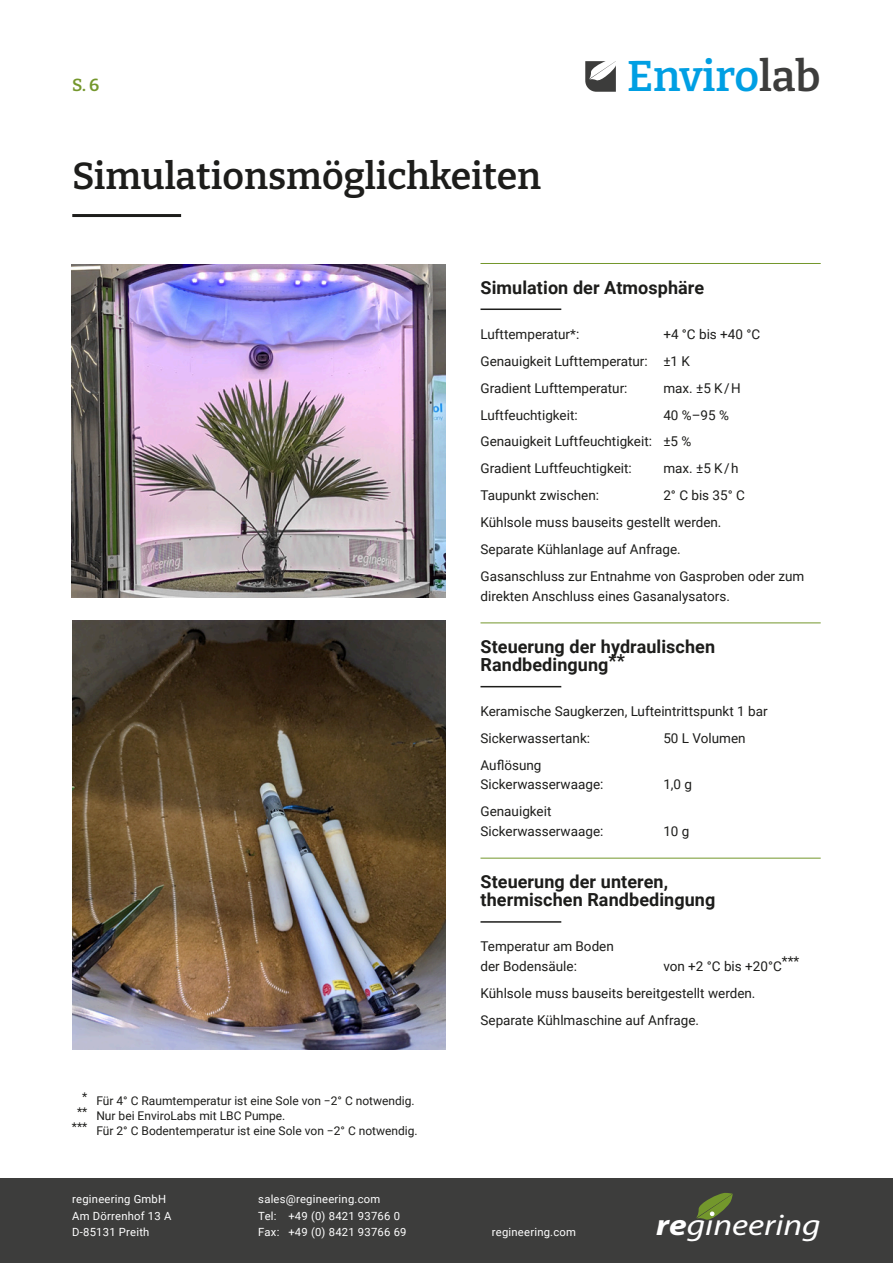
<style>
.page{position:relative;width:893px;height:1263px;background:#fff}
.page>*{position:absolute;margin:0;border:0;box-sizing:border-box;transform-origin:0 0}
.t1{font:600 42.9px "Bitter";letter-spacing:-.005em;color:#009fe3}
.t2{font:600 37.5px "Bitter";color:#1d1d1b}
.t3{font:italic 30.15px "Myriad Pro";color:#fff;scale:1.17 1}
.t4{font:700 18px/18px "Roboto";letter-spacing:.005em;color:#1d1d1b}
.t5{font:600 17.4px "Bitter";color:#74972c}
.t6{font:13.5px/27px "Roboto";color:#1d1d1b}
.t7{font:12px "Roboto";color:#1d1d1b}
.t8{font:11.25px/16.5px "Roboto";letter-spacing:.02em;color:#fff}
.s1{color:#3d3d3c}
.s2{font-weight:700}
</style>
<div class="page">
<div style="left:0;top:1178px;width:893px;height:85px;background:#3d3d3c"></div>
<svg style="left:585px;top:61px;width:31px;height:31px"></svg>
<svg style="left:696px;top:1193px;width:37px;height:27px"></svg>
<hr style="left:72px;top:214px;width:109px;height:3px;background:#1d1d1b">
<hr style="left:480px;top:263px;width:341px;height:1px;background:#74972c">
<hr style="left:480px;top:308px;width:81px;height:2px;background:#1d1d1b">
<hr style="left:480px;top:622px;width:341px;height:1px;background:#74972c">
<hr style="left:480px;top:686px;width:81px;height:1px;background:#1d1d1b">
<hr style="left:480px;top:858px;width:341px;height:1px;background:#74972c">
<hr style="left:480px;top:921px;width:81px;height:2px;background:#1d1d1b">
<img style="left:71px;top:264px;width:374px;height:333px">
<img style="left:72px;top:621px;width:373px;height:428px">
<p class="t5" style="left:72px;top:74px;width:29px">S. 6</p>
<h2 class="t2" style="left:72px;top:152px;width:470px">Simulationsmöglichkeiten</h2>
<h1 class="t1" style="left:627px;top:49px;width:195px">Enviro<span class="s1">lab</span></h1>
<h3 class="t4" style="left:480px;top:278px;width:225px">Simulation der Atmosphäre</h3>
<p class="t6" style="left:480px;top:320px;width:100px">Lufttemperatur*:</p>
<p class="t6" style="left:480px;top:320px;width:281px;text-indent:183px">+4 °C bis +40 °C<br>Genauigkeit Lufttemperatur: ±1 K<br>Gradient Lufttemperatur:</p>
<p class="t6" style="left:663px;top:374px;width:79px">max. ±5 K / H</p>
<p class="t6" style="left:480px;top:401px;width:99px">Luftfeuchtigkeit:</p>
<p class="t6" style="left:480px;top:401px;width:250px;text-indent:183px">40 %–95 %<br>Genauigkeit Luftfeuchtigkeit: ±5 %<br>Gradient Luftfeuchtigkeit:</p>
<p class="t6" style="left:663px;top:455px;width:77px">max. ±5 K / h</p>
<p class="t6" style="left:480px;top:481px;width:120px">Taupunkt zwischen:</p>
<p class="t6" style="left:480px;top:481px;width:325px;text-indent:183px">2° C bis 35° C<br>Kühlsole muss bauseits gestellt werden.<br>Separate Kühlanlage auf Anfrage.<br>Gasanschluss zur Entnahme von Gasproben oder zum</p>
<p class="t6" style="left:480px;top:582px;width:251px">direkten Anschluss eines Gasanalysators.</p>
<h3 class="t4" style="left:480px;top:637px;width:236px">Steuerung der hydraulischen<br>Randbedingung**</h3>
<p class="t6" style="left:480px;top:697px;width:289px">Keramische Saugkerzen, Lufteintrittspunkt 1 bar<br>Sickerwassertank:</p>
<p class="t6" style="left:663px;top:724px;width:84px">50 L Volumen</p>
<p class="t6" style="left:480px;top:755px;width:124px;line-height:19.5px">Auflösung<br>Sickerwasserwaage:</p>
<p class="t6" style="left:663px;top:771px;width:30px">1,0 g</p>
<p class="t7" style="left:82px;top:1093px;width:334px">* Für 4° C Raumtemperatur ist eine Sole von −2° C notwendig.</p>
<p class="t7" style="left:77px;top:1108px;width:210px">** Nur bei EnviroLabs mit LBC Pumpe.</p>
<p class="t7" style="left:72px;top:1123px;width:347px">*** Für 2° C Bodentemperatur ist eine Sole von −2° C notwendig.</p>
<p class="t8" style="left:72px;top:1190px;width:101px">regineering GmbH<br>Am Dörrenhof 13 A<br>D-85131 Preith</p>
<p class="t8" style="left:258px;top:1190px;width:150px">sales@regineering.com<br>Tel: +49 (0) 8421 93766 0<br>Fax: +49 (0) 8421 93766 69</p>
<p class="t6" style="left:480px;top:801px;width:124px;line-height:19.5px">Genauigkeit<br>Sickerwasserwaage:</p>
<p class="t6" style="left:663px;top:817px;width:28px">10 g</p>
<h3 class="t4" style="left:480px;top:872px;width:236px">Steuerung der unteren, thermischen Randbedingung</h3>
<p class="t6" style="left:480px;top:936px;width:135px;line-height:19.5px">Temperatur am Boden der Bodensäule:</p>
<p class="t6" style="left:480px;top:952px;width:320px;text-indent:183px">von +2 °C bis +20°C***<br>Kühlsole muss bauseits bereitgestellt werden.<br>Separate Kühlmaschine auf Anfrage.</p>
<p class="t8" style="left:492px;top:1223px;width:86px">regineering.com</p>
<h3 class="t3" style="left:656px;top:1206px;width:142px"><span class="s2">re</span>gineering</h3>
</div>
